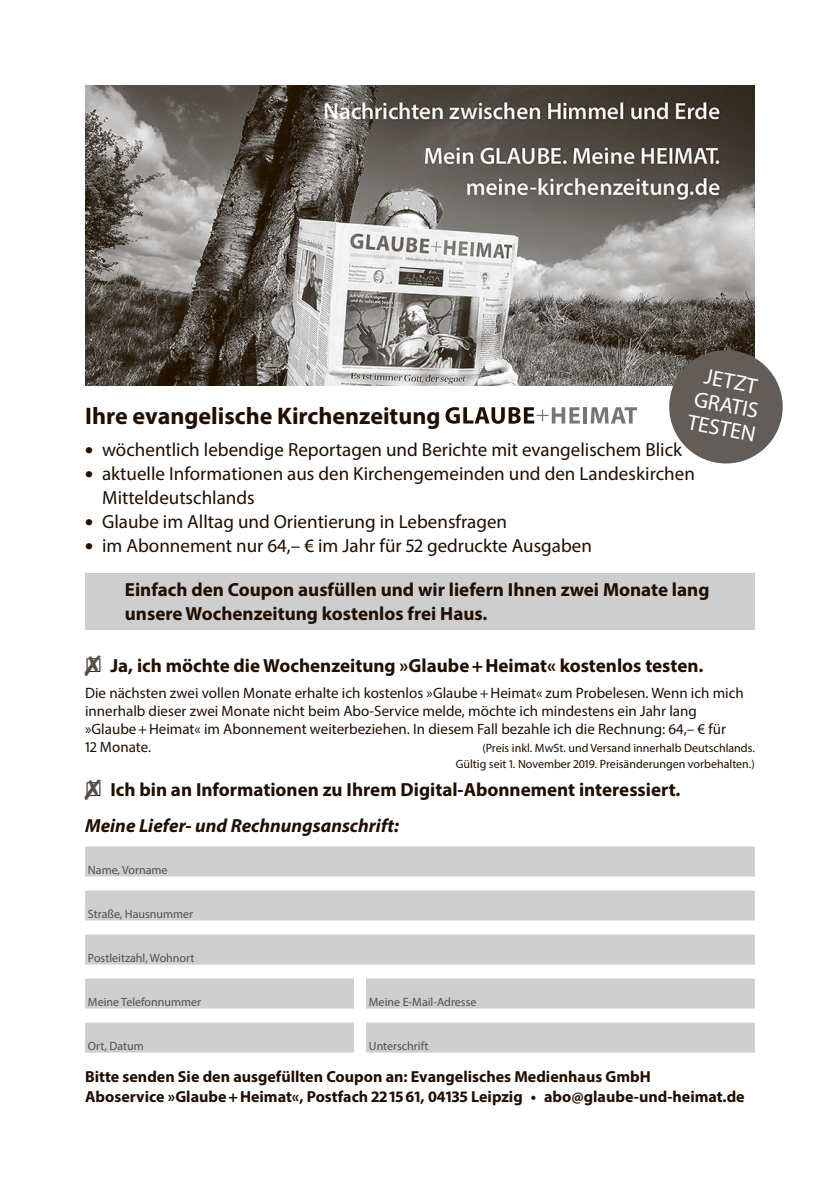
<style>
.page{position:relative;width:840px;height:1191px;background:#fff}
.page>*{position:absolute;margin:0;border:0;box-sizing:border-box;transform-origin:0 0}
.t1{font:700 24px "Myriad Pro";color:#200e00}
.t2{font:22px/24px "Myriad Pro";color:#fff}
.t3{font:700 19px/24px "Myriad Pro";color:#200e00}
.t4{font:19px/24px "Myriad Pro";color:#200e00}
.t5{font:700 16px/20px "Myriad Pro";color:#200e00}
.t6{font:15px/18px "Myriad Pro";color:#200e00}
.t7{font:12px "Myriad Pro";color:#554f49}
.t8{font:12px/16px "Myriad Pro";color:#200e00;text-align:right}
.s1{font-weight:900;font-size:22px}
.s2{color:#554f49}
.s3{font-style:italic}
</style>
<div class="page">
<div style="left:85px;top:573px;width:669px;height:56px;background:#cfcece"></div>
<img style="left:85px;top:85px;width:669px;height:301px">
<svg style="left:664px;top:345px;width:119px;height:119px"></svg>
<div style="left:85px;top:846px;width:669px;height:30px;background:#cfcece"></div>
<div style="left:85px;top:890px;width:669px;height:30px;background:#cfcece"></div>
<div style="left:85px;top:934px;width:669px;height:30px;background:#cfcece"></div>
<div style="left:85px;top:978px;width:669px;height:30px;background:#cfcece"></div>
<div style="left:85px;top:1022px;width:669px;height:30px;background:#cfcece"></div>
<hr style="left:583px;top:407px;width:3px;height:16px;background:#797572">
<svg style="left:445px;top:407px;width:134px;height:17px"></svg>
<svg style="left:590px;top:407px;width:46px;height:16px"></svg>
<div style="left:354px;top:977px;width:12px;height:79px;background:#fff"></div>
<h2 class="t2" style="left:701px;top:363px;width:66px;rotate:11deg">JETZT<br>GRATIS</h2>
<h1 class="t1" style="left:85px;top:400px;width:357px">Ihre evangelische Kirchenzeitung</h1>
<h2 class="t2" style="left:690px;top:410px;width:70px;rotate:11deg">TESTEN</h2>
<p class="t4" style="left:85px;top:437px;width:598px"><span class="s1">•</span> wöchentlich lebendige Reportagen und Berichte mit evangelischem Blick</p>
<p class="t4" style="left:102px;top:461px;width:594px;text-indent:-17px"><span class="s1">•</span> aktuelle Informationen aus den Kirchengemeinden und den Landeskirchen<br>Mitteldeutschlands</p>
<p class="t4" style="left:85px;top:509px;width:423px"><span class="s1">•</span> Glaube im Alltag und Orientierung in Lebensfragen</p>
<p class="t4" style="left:85px;top:533px;width:508px"><span class="s1">•</span> im Abonnement nur 64,– € im Jahr für 52 gedruckte Ausgaben</p>
<p class="t3" style="left:125px;top:576px;width:586px">Einfach den Coupon ausfüllen und wir liefern Ihnen zwei Monate lang unsere Wochenzeitung kostenlos frei Haus.</p>
<p class="t3" style="left:85px;top:652px;width:619px"><span class="s2">✗</span> Ja, ich möchte die Wochenzeitung »Glaube+Heimat« kostenlos testen.</p>
<p class="t6" style="left:85px;top:683px;width:659px">Die nächsten zwei vollen Monate erhalte ich kostenlos »Glaube+Heimat« zum Probelesen. Wenn ich mich innerhalb dieser zwei Monate nicht beim Abo-Service melde, möchte ich mindestens ein Jahr lang »Glaube+Heimat« im Abonnement weiterbeziehen. In diesem Fall bezahle ich die Rechnung: 64,– € für<br>12 Monate.</p>
<p class="t8" style="left:455px;top:739px;width:300px">(Preis inkl. MwSt. und Versand innerhalb Deutschlands.<br>Gültig seit 1. November 2019. Preisänderungen vorbehalten.)</p>
<p class="t3" style="left:85px;top:770px;width:596px;line-height:36px"><span class="s2">✗</span> Ich bin an Informationen zu Ihrem Digital-Abonnement interessiert.<br><span class="s3">Meine Liefer- und Rechnungsanschrift:</span></p>
<p class="t7" style="left:88px;top:862px;width:81px">Name, Vorname</p>
<p class="t7" style="left:88px;top:906px;width:107px">Straße, Hausnummer</p>
<p class="t7" style="left:88px;top:950px;width:108px">Postleitzahl, Wohnort</p>
<p class="t7" style="left:88px;top:994px;width:115px">Meine Telefonnummer</p>
<p class="t7" style="left:369px;top:994px;width:109px">Meine E-Mail-Adresse</p>
<p class="t7" style="left:88px;top:1038px;width:57px">Ort, Datum</p>
<p class="t7" style="left:369px;top:1038px;width:61px">Unterschrift</p>
<p class="t5" style="left:85px;top:1065px;width:660px">Bitte senden Sie den ausgefüllten Coupon an: Evangelisches Medienhaus GmbH<br>Aboservice »Glaube+Heimat«, Postfach 22 1561, 04135 Leipzig • abo@glaube-und-heimat.de</p>
</div>
